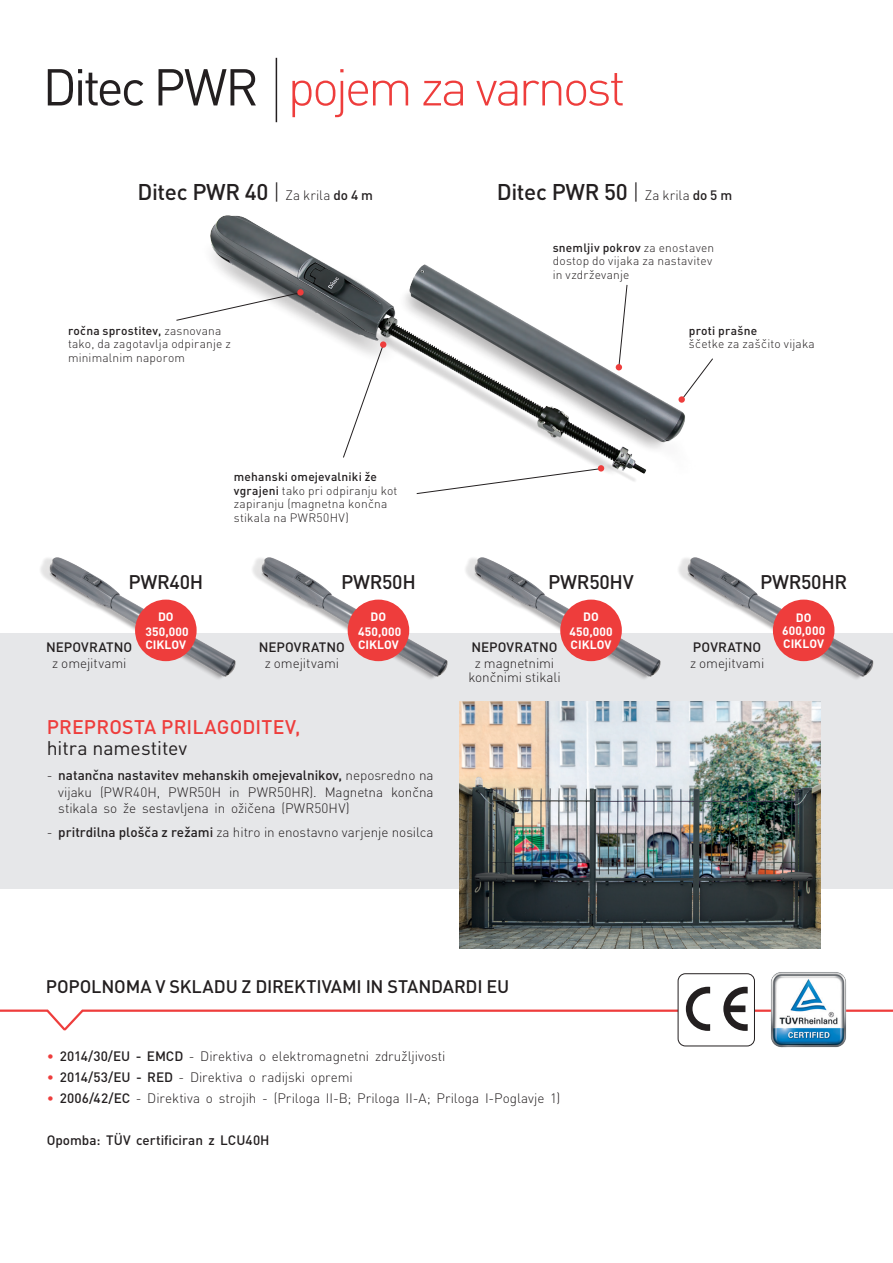
<style>
.page{position:relative;width:893px;height:1263px;background:#fff}
.page>*{position:absolute;margin:0;border:0;box-sizing:border-box;transform-origin:0 0}
.t1{font:300 51px "DIN Pro";letter-spacing:-.06em;color:#ee3d3c}
.t2{font:500 22.5px "DIN Pro";letter-spacing:-.015em;color:#231f20}
.t3{font:500 19.5px/21px "DIN Pro";letter-spacing:.01em;color:#ee3d3c}
.t4{font:500 19.5px "DIN Pro";letter-spacing:-.015em;color:#231f20}
.SubHead_12{font:500 18px "DIN Pro";letter-spacing:-.015em;color:#231f20}
.Bodytext_9_-15{font:300 13.5px/16.5px "DIN Pro";letter-spacing:-.005em;color:#231f20;text-align:justify}
.Bodytext_9_-15-2{font:500 13.5px "DIN Pro";color:#231f20}
.Didascalie_Foto_8{font:300 12px/13.5px "DIN Pro";letter-spacing:.015em;color:#231f20}
.t5{font:700 12px/12.8px "DIN Pro";letter-spacing:.005em;color:#fff}
.Didascalie_Foto_8-2{font:500 12px "DIN Pro";letter-spacing:.02em;color:#231f20}
.s1{font-weight:400;color:#231f20}
.s2{font-weight:300}
.s3{font-weight:300;font-size:13.5px}
.s4{font-size:13.5px}
.s5{font-weight:500}
.s6{color:#ee3d3c}
</style>
<div class="page">
<div style="left:0;top:634px;width:893px;height:255px;background:#e6e7e9"></div>
<img style="left:210px;top:215px;width:475px;height:266px">
<img style="left:459px;top:702px;width:362px;height:246px">
<img style="left:266px;top:557px;width:191px;height:122px">
<img style="left:32px;top:557px;width:234px;height:122px">
<img style="left:457px;top:557px;width:213px;height:122px">
<img style="left:670px;top:557px;width:223px;height:122px">
<img style="left:771px;top:972px;width:75px;height:75px">
<svg style="left:0;top:987px;width:893px;height:45px"></svg>
<div style="left:678px;top:973px;width:77px;height:73px;border:1px solid #231f20;border-radius:7px"></div>
<svg style="left:416px;top:468px;width:186px;height:26px"></svg>
<div style="left:598px;top:465px;width:6px;height:7px;background:#ee3d3c;border-radius:50%"></div>
<svg style="left:616px;top:284px;width:12px;height:86px"></svg>
<svg style="left:681px;top:358px;width:32px;height:40px"></svg>
<div style="left:678px;top:396px;width:7px;height:7px;background:#ee3d3c;border-radius:50%"></div>
<svg style="left:343px;top:344px;width:41px;height:114px"></svg>
<div style="left:380px;top:341px;width:6px;height:7px;background:#ee3d3c;border-radius:50%"></div>
<svg style="left:176px;top:292px;width:125px;height:29px"></svg>
<svg style="left:297px;top:289px;width:7px;height:7px"></svg>
<hr style="left:276px;top:58px;width:1px;height:64px;background:#231f20">
<div style="left:348px;top:600px;width:61px;height:61px;background:#ee3d3c;border-radius:50%"></div>
<div style="left:135px;top:600px;width:62px;height:61px;background:#ee3d3c;border-radius:50%"></div>
<div style="left:560px;top:600px;width:62px;height:61px;background:#ee3d3c;border-radius:50%"></div>
<div style="left:773px;top:600px;width:61px;height:61px;background:#ee3d3c;border-radius:50%"></div>
<p class="t1" style="left:43px;top:52px;width:584px"><span class="s1">Ditec PWR</span> pojem za varnost</p>
<p class="t2" style="left:137px;top:177px;width:237px">Ditec PWR 40 <span class="s2">|</span> <span class="s3">Za krila</span> <span class="s4">do 4 m</span></p>
<p class="t2" style="left:497px;top:177px;width:237px">Ditec PWR 50 <span class="s2">|</span> <span class="s3">Za krila</span> <span class="s4">do 5 m</span></p>
<p class="Didascalie_Foto_8" style="left:68px;top:323px;width:164px"><span class="s5">ročna sprostitev,</span> zasnovana tako, da zagotavlja odpiranje z minimalnim naporom</p>
<p class="Didascalie_Foto_8" style="left:234px;top:470px;width:165px"><span class="s5">mehanski omejevalniki že vgrajeni</span> tako pri odpiranju kot zapiranju (magnetna končna stikala na PWR50HV)</p>
<p class="Didascalie_Foto_8" style="left:553px;top:240px;width:163px"><span class="s5">snemljiv pokrov</span> za enostaven dostop do vijaka za nastavitev in vzdrževanje</p>
<p class="Didascalie_Foto_8-2" style="left:689px;top:322px;width:70px">proti prašne</p>
<p class="Didascalie_Foto_8" style="left:689px;top:337px;width:128px">ščetke za zaščito vijaka</p>
<p class="t4" style="left:128px;top:569px;width:76px">PWR40H</p>
<p class="t4" style="left:341px;top:569px;width:76px">PWR50H</p>
<p class="t4" style="left:548px;top:569px;width:87px">PWR50HV</p>
<p class="t4" style="left:760px;top:569px;width:89px">PWR50HR</p>
<p class="Bodytext_9_-15-2" style="left:46px;top:638px;width:88px">NEPOVRATNO</p>
<p class="Bodytext_9_-15" style="left:52px;top:654px;width:76px">z omejitvami</p>
<p class="t5" style="left:158px;top:610px;width:17px">DO</p>
<p class="t5" style="left:145px;top:625px;width:45px">350,000<br>CIKLOV</p>
<p class="Bodytext_9_-15-2" style="left:259px;top:638px;width:88px">NEPOVRATNO</p>
<p class="Bodytext_9_-15" style="left:265px;top:654px;width:76px">z omejitvami</p>
<p class="t5" style="left:371px;top:610px;width:17px">DO</p>
<p class="t5" style="left:358px;top:625px;width:45px">450,000<br>CIKLOV</p>
<p class="t3" style="left:47px;top:715px;width:255px">PREPROSTA PRILAGODITEV, <span class="s1">hitra namestitev</span></p>
<p class="Bodytext_9_-15" style="left:58px;top:766px;width:377px;text-indent:-12px">- <span class="s5">natančna nastavitev mehanskih omejevalnikov,</span> neposredno na vijaku (PWR40H, PWR50H in PWR50HR). Magnetna končna stikala so že sestavljena in ožičena (PWR50HV)</p>
<p class="Bodytext_9_-15" style="left:47px;top:823px;width:388px">- <span class="s5">pritrdilna plošča z režami</span> za hitro in enostavno varjenje nosilca</p>
<p class="Bodytext_9_-15-2" style="left:471px;top:638px;width:88px">NEPOVRATNO</p>
<p class="Bodytext_9_-15" style="left:468px;top:656px;width:94px;line-height:13.5px;text-align:center">z magnetnimi končnimi stikali</p>
<p class="t5" style="left:583px;top:610px;width:17px">DO</p>
<p class="t5" style="left:569px;top:625px;width:45px">450,000<br>CIKLOV</p>
<p class="SubHead_12" style="left:46px;top:974px;width:465px">POPOLNOMA V SKLADU Z DIREKTIVAMI IN STANDARDI EU</p>
<p class="Bodytext_9_-15" style="left:47px;top:1047px;width:400px"><span class="s6">•</span> <span class="s5">2014/30/EU - EMCD</span> - Direktiva o elektromagnetni združljivosti</p>
<p class="Bodytext_9_-15" style="left:47px;top:1068px;width:308px"><span class="s6">•</span> <span class="s5">2014/53/EU - RED</span> - Direktiva o radijski opremi</p>
<p class="Bodytext_9_-15" style="left:47px;top:1089px;width:515px"><span class="s6">•</span> <span class="s5">2006/42/EC</span> - Direktiva o strojih - (Priloga II-B; Priloga II-A; Priloga I-Poglavje 1)</p>
<p class="Bodytext_9_-15-2" style="left:47px;top:1131px;width:224px">Opomba: TÜV certificiran z LCU40H</p>
<p class="Bodytext_9_-15-2" style="left:693px;top:638px;width:70px">POVRATNO</p>
<p class="Bodytext_9_-15" style="left:690px;top:654px;width:76px">z omejitvami</p>
<p class="t5" style="left:782px;top:611px;width:45px;text-align:center">DO<br>600,000<br>CIKLOV</p>
</div>
